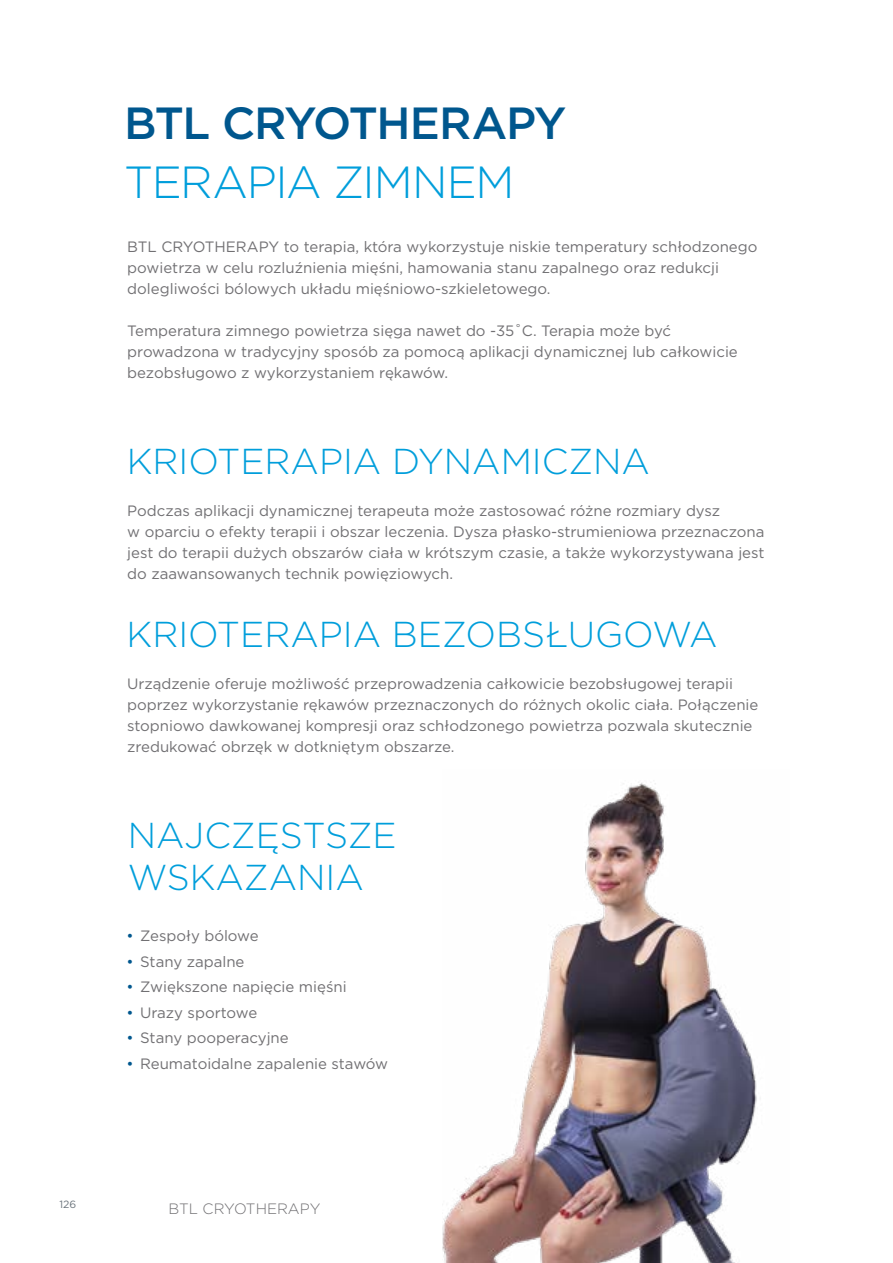
<style>
.page{position:relative;width:893px;height:1263px;background:#fff}
.page>*{position:absolute;margin:0;border:0;box-sizing:border-box;transform-origin:0 0}
.t1{font:500 45px "Gotham";letter-spacing:-.035em;color:#00578e}
.t2{font:300 45px "Gotham";letter-spacing:-.035em;color:#009edb}
.t3{font:300 36px/42px "Gotham";color:#009edb}
.t4{font:15px/21px "Gotham";color:#717073}
.t5{font:300 15px "Gotham";color:#717073}
.t6{font:10.5px "Gotham";color:#6c757d}
.s1{color:#00578e}
</style>
<div class="page">
<img style="left:442px;top:782px;width:315px;height:481px">
<h1 class="t1" style="left:124px;top:94px;width:444px">BTL CRYOTHERAPY</h1>
<h1 class="t2" style="left:124px;top:153px;width:392px">TERAPIA ZIMNEM</h1>
<p class="t4" style="left:127px;top:236px;width:632px">BTL CRYOTHERAPY to terapia, która wykorzystuje niskie temperatury schłodzonego powietrza w celu rozluźnienia mięśni, hamowania stanu zapalnego oraz redukcji dolegliwości bólowych układu mięśniowo-szkieletowego.</p>
<p class="t4" style="left:127px;top:320px;width:612px">Temperatura zimnego powietrza sięga nawet do -35˚C. Terapia może być prowadzona w tradycyjny sposób za pomocą aplikacji dynamicznej lub całkowicie bezobsługowo z wykorzystaniem rękawów.</p>
<h2 class="t3" style="left:127px;top:439px;width:525px">KRIOTERAPIA DYNAMICZNA</h2>
<p class="t4" style="left:127px;top:500px;width:639px">Podczas aplikacji dynamicznej terapeuta może zastosować różne rozmiary dysz<br>w oparciu o efekty terapii i obszar leczenia. Dysza płasko-strumieniowa przeznaczona jest do terapii dużych obszarów ciała w krótszym czasie, a także wykorzystywana jest do zaawansowanych technik powięziowych.</p>
<h2 class="t3" style="left:127px;top:612px;width:592px">KRIOTERAPIA BEZOBSŁUGOWA</h2>
<p class="t4" style="left:127px;top:673px;width:633px">Urządzenie oferuje możliwość przeprowadzenia całkowicie bezobsługowej terapii poprzez wykorzystanie rękawów przeznaczonych do różnych okolic ciała. Połączenie stopniowo dawkowanej kompresji oraz schłodzonego powietrza pozwala skutecznie zredukować obrzęk w dotkniętym obszarze.</p>
<h2 class="t3" style="left:128px;top:813px;width:270px">NAJCZĘSTSZE<br>WSKAZANIA</h2>
<p class="t4" style="left:127px;top:925px;width:134px"><span class="s1">•</span> Zespoły bólowe</p>
<p class="t4" style="left:127px;top:950px;width:119px"><span class="s1">•</span> Stany zapalne</p>
<p class="t4" style="left:127px;top:976px;width:222px"><span class="s1">•</span> Zwiększone napięcie mięśni</p>
<p class="t4" style="left:127px;top:1001px;width:132px"><span class="s1">•</span> Urazy sportowe</p>
<p class="t4" style="left:127px;top:1027px;width:164px"><span class="s1">•</span> Stany pooperacyjne</p>
<p class="t4" style="left:127px;top:1052px;width:263px"><span class="s1">•</span> Reumatoidalne zapalenie stawów</p>
<p class="t6" style="left:60px;top:1197px;width:18px">126</p>
<p class="t5" style="left:169px;top:1199px;width:153px">BTL CRYOTHERAPY</p>
</div>
